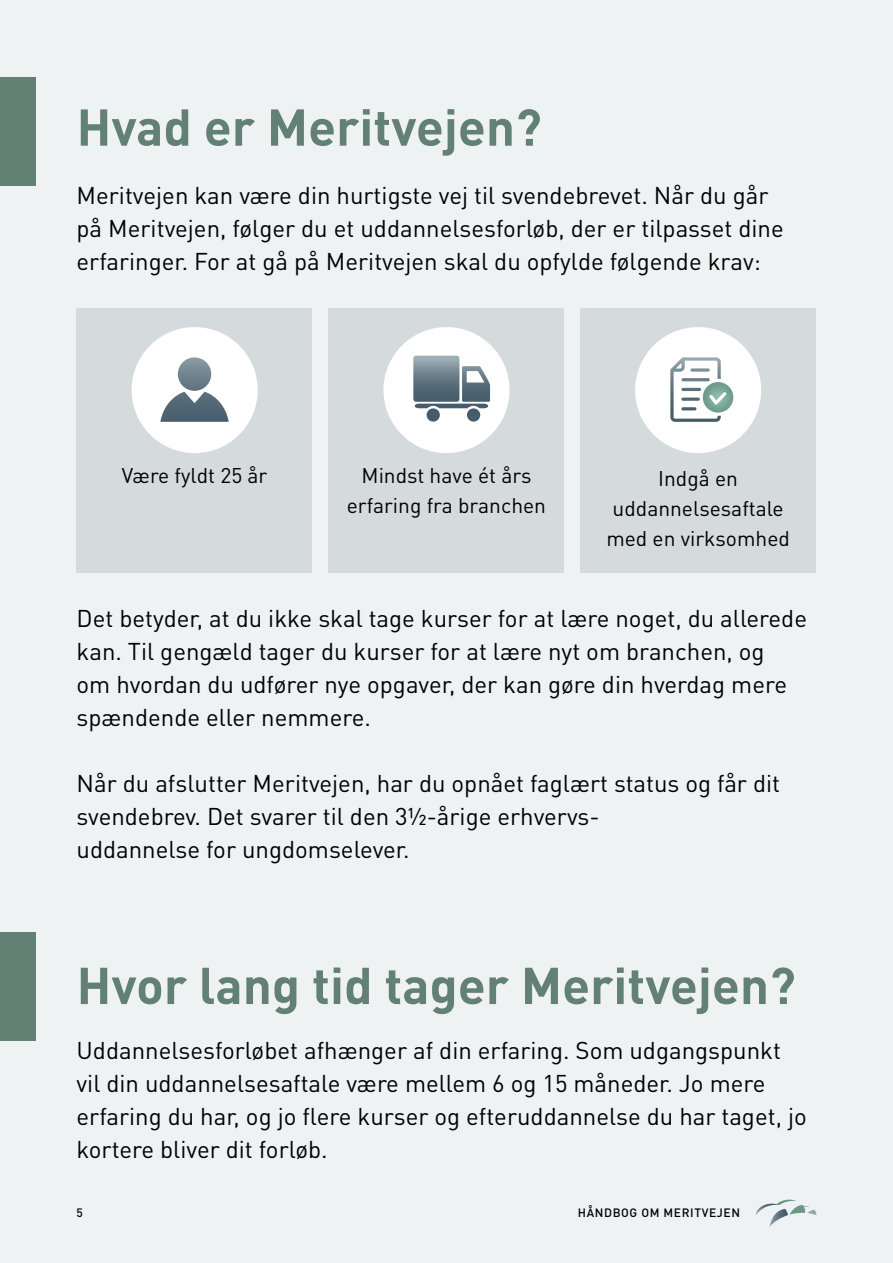
<style>
.page{position:relative;width:893px;height:1263px;background:#eff2f3}
.page>*{position:absolute;margin:0;border:0;box-sizing:border-box;transform-origin:0 0}
.t1{font:700 51px "DIN Pro";color:#638075}
.t2{font:24px/33px "DIN Pro";color:#000}
.t3{font:21px "DIN Pro";color:#000}
.t4{font:500 12px "DIN Pro";letter-spacing:.05em;color:#000}
</style>
<div class="page">
<div style="left:77px;top:308px;width:235px;height:264px;background:#d5dadd"></div>
<div style="left:580px;top:308px;width:236px;height:264px;background:#d5dadd"></div>
<div style="left:329px;top:308px;width:235px;height:264px;background:#d5dadd"></div>
<div style="left:132px;top:327px;width:126px;height:126px;background:#fff;border-radius:50%"></div>
<svg style="left:178px;top:357px;width:33px;height:34px"></svg>
<svg style="left:160px;top:392px;width:69px;height:30px"></svg>
<div style="left:383px;top:327px;width:126px;height:126px;background:#fff;border-radius:50%"></div>
<svg style="left:467px;top:408px;width:13px;height:14px"></svg>
<svg style="left:413px;top:356px;width:77px;height:52px"></svg>
<svg style="left:427px;top:408px;width:13px;height:14px"></svg>
<div style="left:635px;top:327px;width:126px;height:126px;background:#fff;border-radius:50%"></div>
<svg style="left:670px;top:357px;width:63px;height:65px"></svg>
<div style="left:0;top:932px;width:36px;height:109px;background:#638075"></div>
<div style="left:0;top:77px;width:36px;height:108px;background:#638075"></div>
<svg style="left:756px;top:1199px;width:60px;height:28px"></svg>
<p class="t1" style="left:77px;top:93px;width:467px">Hvad er Meritvejen?</p>
<p class="t2" style="left:77px;top:178px;width:709px">Meritvejen kan være din hurtigste vej til svendebrevet. Når du går på Meritvejen, følger du et uddannelsesforløb, der er tilpasset dine erfaringer. For at gå på Meritvejen skal du opfylde følgende krav:</p>
<p class="t3" style="left:122px;top:461px;width:147px">Være fyldt 25 år</p>
<p class="t3" style="left:362px;top:461px;width:171px">Mindst have ét års</p>
<p class="t3" style="left:347px;top:491px;width:201px">erfaring fra branchen</p>
<p class="t3" style="left:658px;top:464px;width:81px">Indgå en</p>
<p class="t3" style="left:613px;top:494px;width:173px">uddannelsesaftale</p>
<p class="t3" style="left:606px;top:524px;width:185px">med en virksomhed</p>
<p class="t2" style="left:77px;top:601px;width:732px">Det betyder, at du ikke skal tage kurser for at lære noget, du allerede kan. Til gengæld tager du kurser for at lære nyt om branchen, og<br>om hvordan du udfører nye opgaver, der kan gøre din hverdag mere spændende eller nemmere.</p>
<p class="t2" style="left:77px;top:766px;width:705px">Når du afslutter Meritvejen, har du opnået faglært status og får dit svendebrev. Det svarer til den 3½-årige erhvervs-</p>
<p class="t2" style="left:77px;top:832px;width:335px">uddannelse for ungdomselever.</p>
<p class="t1" style="left:77px;top:951px;width:721px">Hvor lang tid tager Meritvejen?</p>
<p class="t2" style="left:77px;top:1033px;width:732px">Uddannelsesforløbet afhænger af din erfaring. Som udgangspunkt vil din uddannelsesaftale være mellem 6 og 15 måneder. Jo mere erfaring du har, og jo flere kurser og efteruddannelse du har taget, jo kortere bliver dit forløb.</p>
<p class="t4" style="left:77px;top:1205px;width:8px">5</p>
<p class="t4" style="left:578px;top:1205px;width:164px">HÅNDBOG OM MERITVEJEN</p>
</div>
